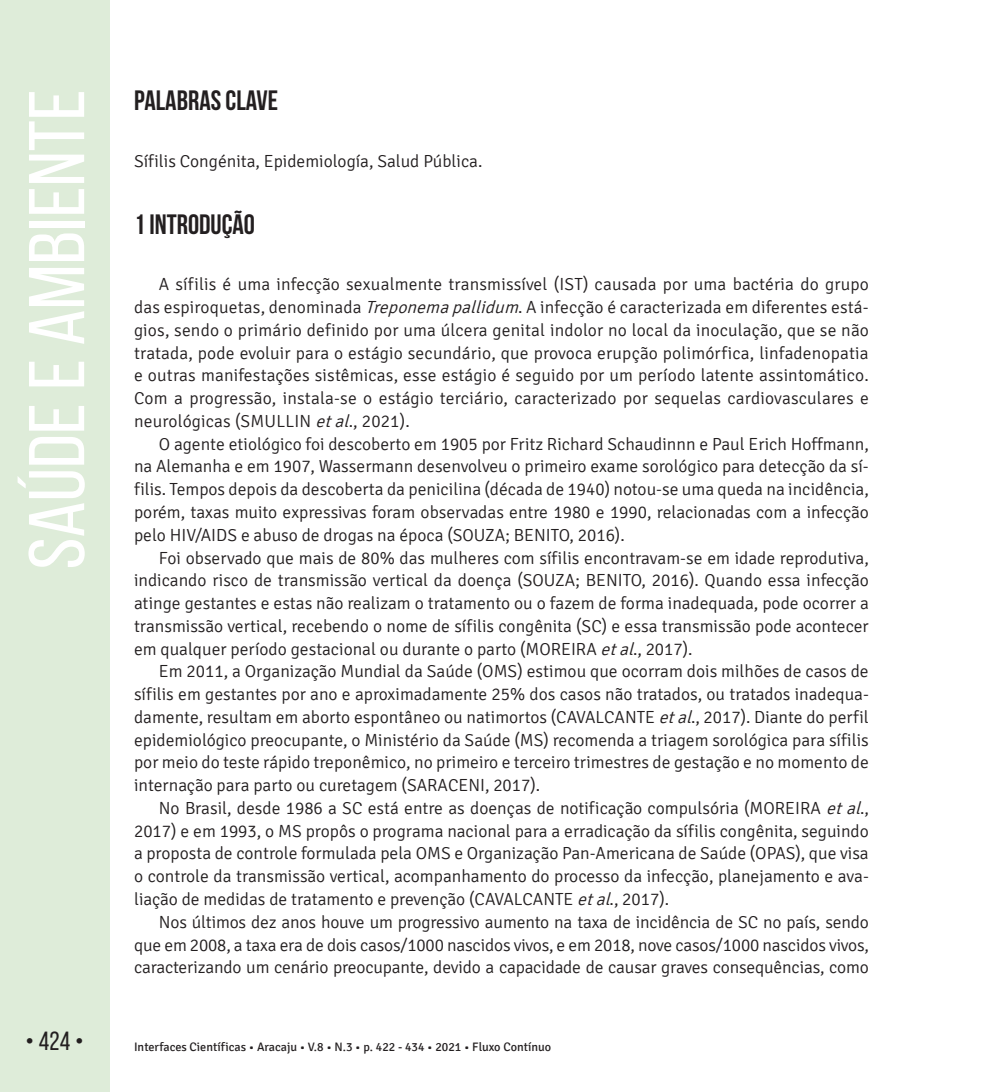
<style>
.page{position:relative;width:993px;height:1092px;background:#fff}
.page>*{position:absolute;margin:0;border:0;box-sizing:border-box;transform-origin:0 0}
.t1{font:78.75px "Bebas Neue";color:#fff;scale:1.09 1}
.t2{font:700 28px "Bebas Neue";color:#231f20}
.t3{font:26.25px "Bebas Neue";color:#231f20}
.t4{font:300 17.5px/22.8px "Signika";color:#231f20;text-align:justify}
.t5{font:12.25px "Signika";color:#231f20}
.s1{font-style:italic}
</style>
<div class="page">
<div style="left:0;top:0;width:109px;height:1091px;background:#deecd9"></div>
<h1 class="t1" style="left:14px;top:569px;width:442px;rotate:-90deg">Saúde e Ambiente</h1>
<h2 class="t2" style="left:134px;top:85px;width:146px">PALABRAS CLAVE</h2>
<p class="t4" style="left:134px;top:150px;width:350px">Sífilis Congénita, Epidemiología, Salud Pública.</p>
<h2 class="t2" style="left:134px;top:209px;width:122px">1 INTRODUÇÃO</h2>
<p class="t4" style="left:134px;top:273px;width:736px;text-indent:25px">A sífilis é uma infecção sexualmente transmissível (IST) causada por uma bactéria do grupo das espiroquetas, denominada <span class="s1">Treponemapallidum</span>. A infecção é caracterizada em diferentes está&shy;gios, sendo o primário definido por uma úlcera genital indolor no local da inoculação, que se não tratada, pode evoluir para o estágio secundário, que provoca erupção polimórfica, linfadenopatia e outras manifestações sistêmicas, esse estágio é seguido por um período latente assintomático.<br>Com a progressão, instala-se o estágio terciário, caracterizado por sequelas cardiovasculares e neurológicas (SMULLIN <span class="s1">etal</span>., 2021).</p>
<p class="t4" style="left:134px;top:433px;width:736px;text-indent:25px">O agente etiológico foi descoberto em 1905 por Fritz Richard Schaudinnn e Paul Erich Hoffmann, na Alemanha e em 1907, Wassermann desenvolveu o primeiro exame sorológico para detecção da sí&shy;filis. Tempos depois da descoberta da penicilina (década de 1940) notou-se uma queda na incidência, porém, taxas muito expressivas foram observadas entre 1980 e 1990, relacionadas com a infecção pelo HIV/AIDS e abuso de drogas na época (SOUZA; BENITO, 2016).</p>
<p class="t4" style="left:134px;top:546px;width:736px;text-indent:25px">Foi observado que mais de 80% das mulheres com sífilis encontravam-se em idade reprodutiva, indicando risco de transmissão vertical da doença (SOUZA; BENITO, 2016). Quando essa infecção atinge gestantes e estas não realizam o tratamento ou o fazem de forma inadequada, pode ocorrer a transmissão vertical, recebendo o nome de sífilis congênita (SC) e essa transmissão pode acontecer em qualquer período gestacional ou durante o parto (MOREIRA <span class="s1">etal</span>., 2017).</p>
<p class="t4" style="left:134px;top:660px;width:736px;text-indent:25px">Em 2011, a Organização Mundial da Saúde (OMS) estimou que ocorram dois milhões de casos de sífilis em gestantes por ano e aproximadamente 25% dos casos não tratados, ou tratados inadequa&shy;damente, resultam em aborto espontâneo ou natimortos (CAVALCANTE <span class="s1">etal</span>., 2017). Diante do perfil epidemiológico preocupante, o Ministério da Saúde (MS) recomenda a triagem sorológica para sífilis por meio do teste rápido treponêmico, no primeiro e terceiro trimestres de gestação e no momento de internação para parto ou curetagem (SARACENI, 2017).</p>
<p class="t4" style="left:134px;top:797px;width:736px;text-indent:25px">No Brasil, desde 1986 a SC está entre as doenças de notificação compulsória (MOREIRA <span class="s1">etal</span>., 2017) e em 1993, o MS propôs o programa nacional para a erradicação da sífilis congênita, seguindo a proposta de controle formulada pela OMS e Organização Pan-Americana de Saúde (OPAS), que visa o controle da transmissão vertical, acompanhamento do processo da infecção, planejamento e ava&shy;liação de medidas de tratamento e prevenção (CAVALCANTE <span class="s1">etal</span>., 2017).</p>
<p class="t4" style="left:134px;top:910px;width:736px;text-indent:25px">Nos últimos dez anos houve um progressivo aumento na taxa de incidência de SC no país, sendo que em 2008, a taxa era de dois casos/1000 nascidos vivos, e em 2018, nove casos/1000 nascidos vivos, caracterizando um cenário preocupante, devido a capacidade de causar graves consequências, como</p>
<h3 class="t3" style="left:26px;top:1026px;width:60px">• 424 •</h3>
<p class="t5" style="left:134px;top:1040px;width:418px">Interfaces Científicas • Aracaju • V.8 • N.3 • p. 422 - 434 • 2021 • Fluxo Contínuo</p>
</div>
